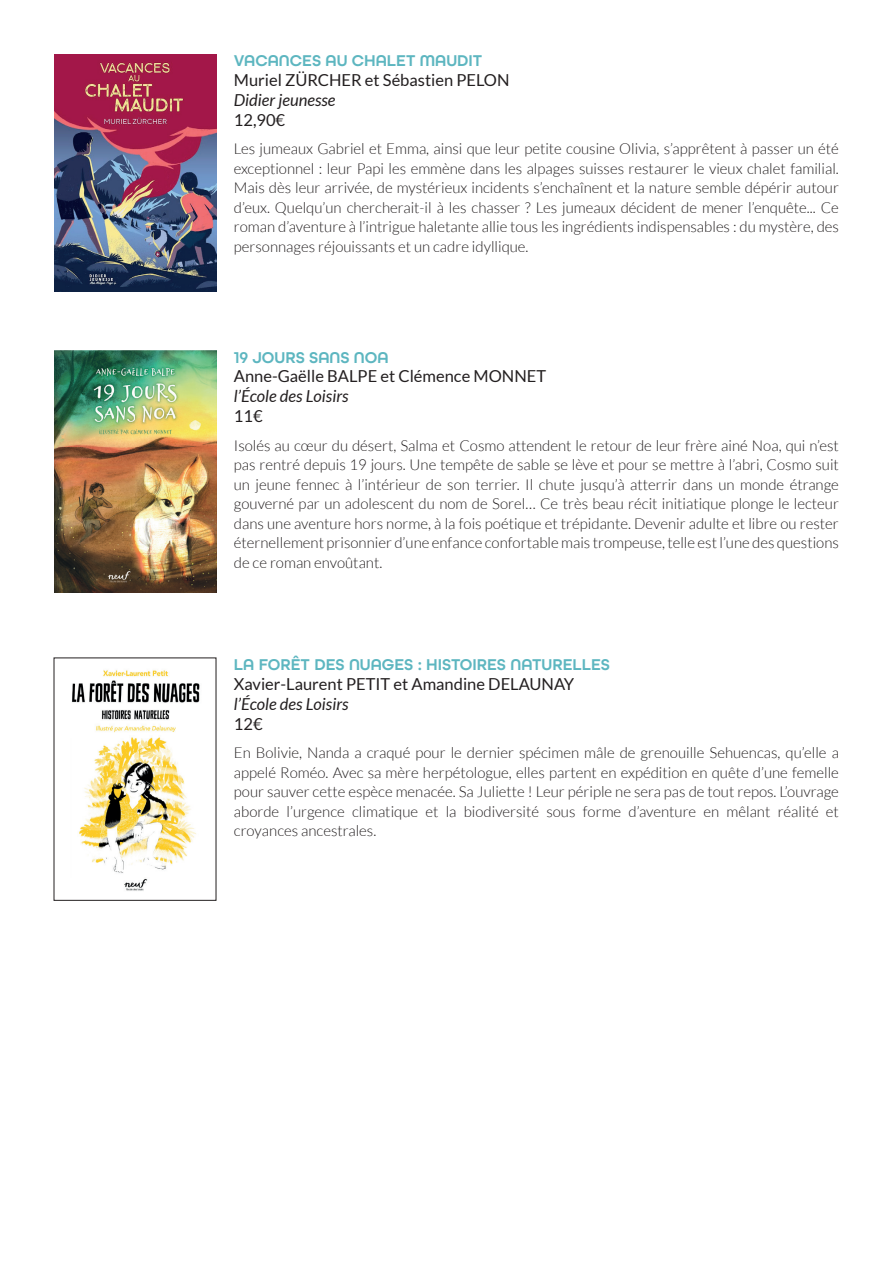
<style>
.page{position:relative;width:893px;height:1263px;background:#fff}
.page>*{position:absolute;margin:0;border:0;box-sizing:border-box;transform-origin:0 0}
.t1{font:16.5px "Lato";color:#231f20}
.t2{font:600 16.5px "All Round Gothic";color:#5db6c0}
.t3{font:italic 16.5px "Lato";color:#231f20}
.t4{font:300 15px/19.5px "Lato";color:#231f20;text-align:justify}
</style>
<div class="page">
<img style="left:54px;top:54px;width:162px;height:237px">
<img style="left:54px;top:350px;width:162px;height:243px">
<img style="left:71px;top:670px;width:129px;height:221px">
<p class="t2" style="left:234px;top:51px;width:250px">VACANCES AU CHALET MAUDIT</p>
<p class="t1" style="left:234px;top:71px;width:277px">Muriel ZÜRCHER et Sébastien PELON</p>
<p class="t3" style="left:234px;top:91px;width:103px">Didier jeunesse</p>
<p class="t1" style="left:234px;top:111px;width:53px">12,90€</p>
<p class="t4" style="left:234px;top:139px;width:607px">Les jumeaux Gabriel et Emma, ainsi que leur petite cousine Olivia, s’apprêtent à passer un été exceptionnel : leur Papi les emmène dans les alpages suisses restaurer le vieux chalet familial.<br>Mais dès leur arrivée, de mystérieux incidents s’enchaînent et la nature semble dépérir autour d’eux. Quelqu’un chercherait-il à les chasser ? Les jumeaux décident de mener l’enquête... Ce roman d’aventure à l’intrigue haletante allie tous les ingrédients indispensables : du mystère, des personnages réjouissants et un cadre idyllique.</p>
<p class="t2" style="left:234px;top:347px;width:156px">19 JOURS SANS NOA</p>
<p class="t1" style="left:234px;top:367px;width:314px">Anne-Gaëlle BALPE et Clémence MONNET</p>
<p class="t3" style="left:234px;top:387px;width:116px">l’École des Loisirs</p>
<p class="t1" style="left:234px;top:407px;width:30px">11€</p>
<p class="t4" style="left:234px;top:435px;width:607px">Isolés au cœur du désert, Salma et Cosmo attendent le retour de leur frère ainé Noa, qui n’est pas rentré depuis 19 jours. Une tempête de sable se lève et pour se mettre à l’abri, Cosmo suit un jeune fennec à l’intérieur de son terrier. Il chute jusqu’à atterrir dans un monde étrange gouverné par un adolescent du nom de Sorel… Ce très beau récit initiatique plonge le lecteur dans une aventure hors norme, à la fois poétique et trépidante. Devenir adulte et libre ou rester éternellement prisonnier d’une enfance confortable mais trompeuse, telle est l’une des questions de ce roman envoûtant.</p>
<p class="t2" style="left:234px;top:655px;width:378px">LA FORÊT DES NUAGES : HISTOIRES NATURELLES</p>
<p class="t1" style="left:234px;top:675px;width:342px">Xavier-Laurent PETIT et Amandine DELAUNAY</p>
<p class="t3" style="left:234px;top:695px;width:116px">l’École des Loisirs</p>
<p class="t1" style="left:234px;top:714px;width:30px">12€</p>
<p class="t4" style="left:234px;top:743px;width:607px">En Bolivie, Nanda a craqué pour le dernier spécimen mâle de grenouille Sehuencas, qu’elle a appelé Roméo. Avec sa mère herpétologue, elles partent en expédition en quête d’une femelle pour sauver cette espèce menacée. Sa Juliette ! Leur périple ne sera pas de tout repos. L’ouvrage aborde l’urgence climatique et la biodiversité sous forme d’aventure en mêlant réalité et croyances ancestrales.</p>
</div>
